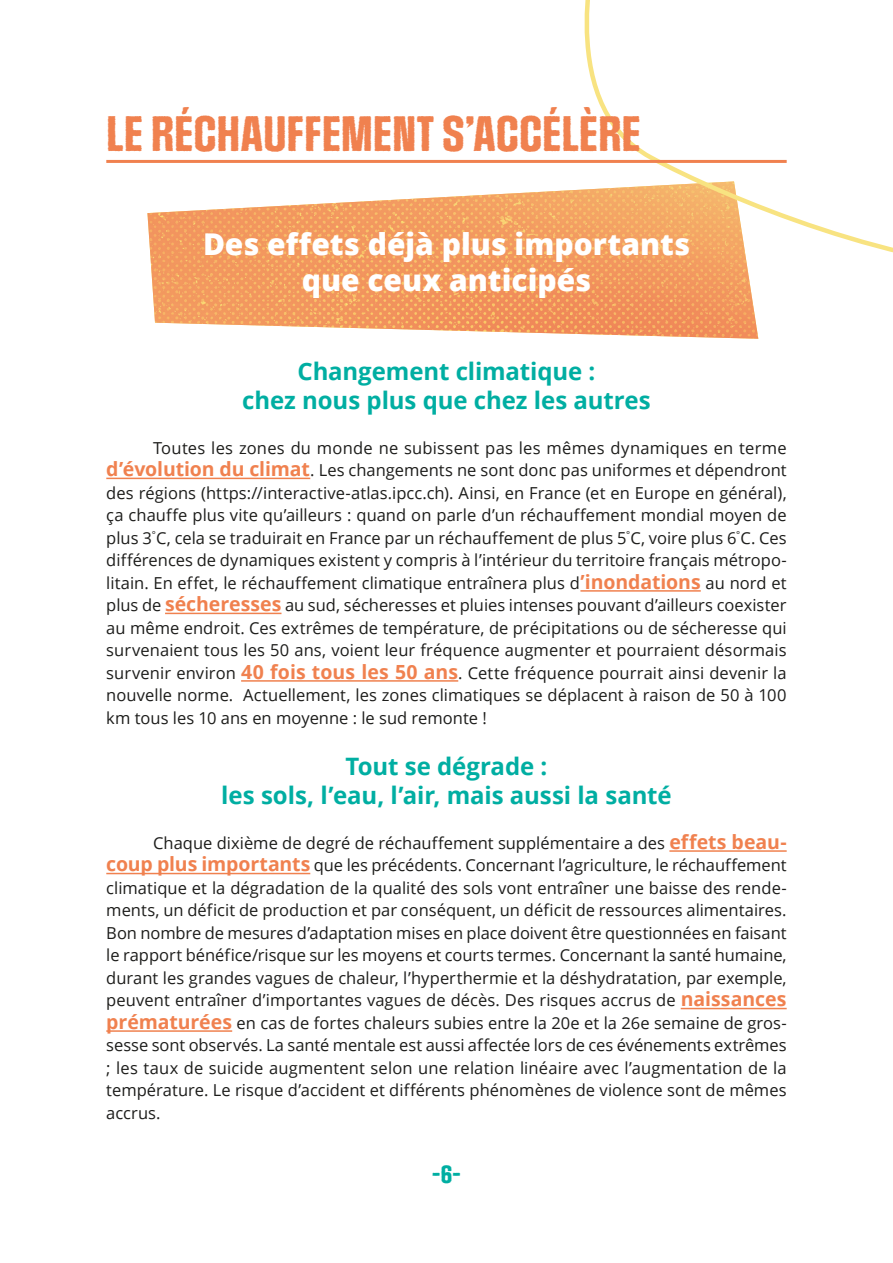
<style>
.page{position:relative;width:893px;height:1263px;background:#fff}
.page>*{position:absolute;margin:0;border:0;box-sizing:border-box;transform-origin:0 0}
.Titre_1{font:42px "Social Gothic Rough";letter-spacing:-.005em;color:#f0814f}
.Titre_2{font:800 30px/36px "Open Sans";color:#fff;text-align:center}
.Titre_3{font:700 24px/28.8px "Open Sans";letter-spacing:-.005em;color:#00aea2;text-align:center}
.t1{font:21px "Social Gothic Rough";color:#00aea2}
.Texte_justifié_-_Colonne_simple{font:16.5px/22.5px "Open Sans";color:#1d1d1b;text-align:justify}
.s1{font-weight:700;font-size:19.5px;color:#f0814f}
</style>
<div class="page">
<img style="left:147px;top:191px;width:611px;height:148px">
<hr style="left:106px;top:478px;width:204px;height:1px;background:#f0814f">
<hr style="left:580px;top:590px;width:121px;height:2px;background:#f0814f">
<hr style="left:165px;top:613px;width:116px;height:1px;background:#f0814f">
<hr style="left:241px;top:680px;width:217px;height:2px;background:#f0814f">
<hr style="left:669px;top:850px;width:118px;height:2px;background:#f0814f">
<hr style="left:106px;top:873px;width:204px;height:1px;background:#f0814f">
<hr style="left:681px;top:1008px;width:106px;height:1px;background:#f0814f">
<hr style="left:106px;top:1030px;width:126px;height:2px;background:#f0814f">
<svg style="left:549px;top:0;width:344px;height:275px"></svg>
<hr style="left:106px;top:160px;width:681px;height:3px;background:#f0814f">
<p class="Titre_1" style="left:106px;top:107px;width:536px">LE RÉCHAUFFEMENT S’ACCÉLÈRE</p>
<p class="Titre_2" style="left:203px;top:224px;width:488px">Des effets déjà plus importants que ceux anticipés</p>
<p class="Titre_3" style="left:242px;top:356px;width:410px">Changement climatique :<br>chez nous plus que chez les autres</p>
<p class="Texte_justifié_-_Colonne_simple" style="left:106px;top:436px;width:682px;text-indent:47px">Toutes les zones du monde ne subissent pas les mêmes dynamiques en terme <span class="s1">d’évolution du climat</span>. Les changements ne sont donc pas uniformes et dépendront des régions (https://interactive-atlas.ipcc.ch). Ainsi, en France (et en Europe en général), ça chauffe plus vite qu’ailleurs : quand on parle d’un réchauffement mondial moyen de plus 3<sup>°</sup>C, cela se traduirait en France par un réchauffement de plus 5<sup>°</sup>C, voire plus 6<sup>°</sup>C. Ces différences de dynamiques existent y compris à l’intérieur du territoire français métropo&shy;litain. En effet, le réchauffement climatique entraînera plus d<span class="s1">’inondations</span> au nord et plus de <span class="s1">sécheresses</span> au sud, sécheresses et pluies intenses pouvant d’ailleurs coexister au même endroit. Ces extrêmes de température, de précipitations ou de sécheresse qui survenaient tous les 50 ans, voient leur fréquence augmenter et pourraient désormais survenir environ <span class="s1">40 fois tous les 50 ans</span>. Cette fréquence pourrait ainsi devenir la nouvelle norme. Actuellement, les zones climatiques se déplacent à raison de 50 à 100 km tous les 10 ans en moyenne : le sud remonte !</p>
<p class="Titre_3" style="left:221px;top:751px;width:452px">Tout se dégrade :<br>les sols, l’eau, l’air, mais aussi la santé</p>
<p class="Texte_justifié_-_Colonne_simple" style="left:106px;top:831px;width:682px;text-indent:47px">Chaque dixième de degré de réchauffement supplémentaire a des <span class="s1">effets beau&shy;coup plus importants</span> que les précédents. Concernant l’agriculture, le réchauffement climatique et la dégradation de la qualité des sols vont entraîner une baisse des rende&shy;ments, un déficit de production et par conséquent, un déficit de ressources alimentaires.<br>Bon nombre de mesures d’adaptation mises en place doivent être questionnées en faisant le rapport bénéfice/risque sur les moyens et courts termes. Concernant la santé humaine, durant les grandes vagues de chaleur, l’hyperthermie et la déshydratation, par exemple, peuvent entraîner d’importantes vagues de décès. Des risques accrus de <span class="s1">naissances prématurées</span> en cas de fortes chaleurs subies entre la 20e et la 26e semaine de gros&shy;sesse sont observés. La santé mentale est aussi affectée lors de ces événements extrêmes ; les taux de suicide augmentent selon une relation linéaire avec l’augmentation de la température. Le risque d’accident et différents phénomènes de violence sont de mêmes accrus.</p>
<p class="t1" style="left:432px;top:1161px;width:31px">-6-</p>
</div>
